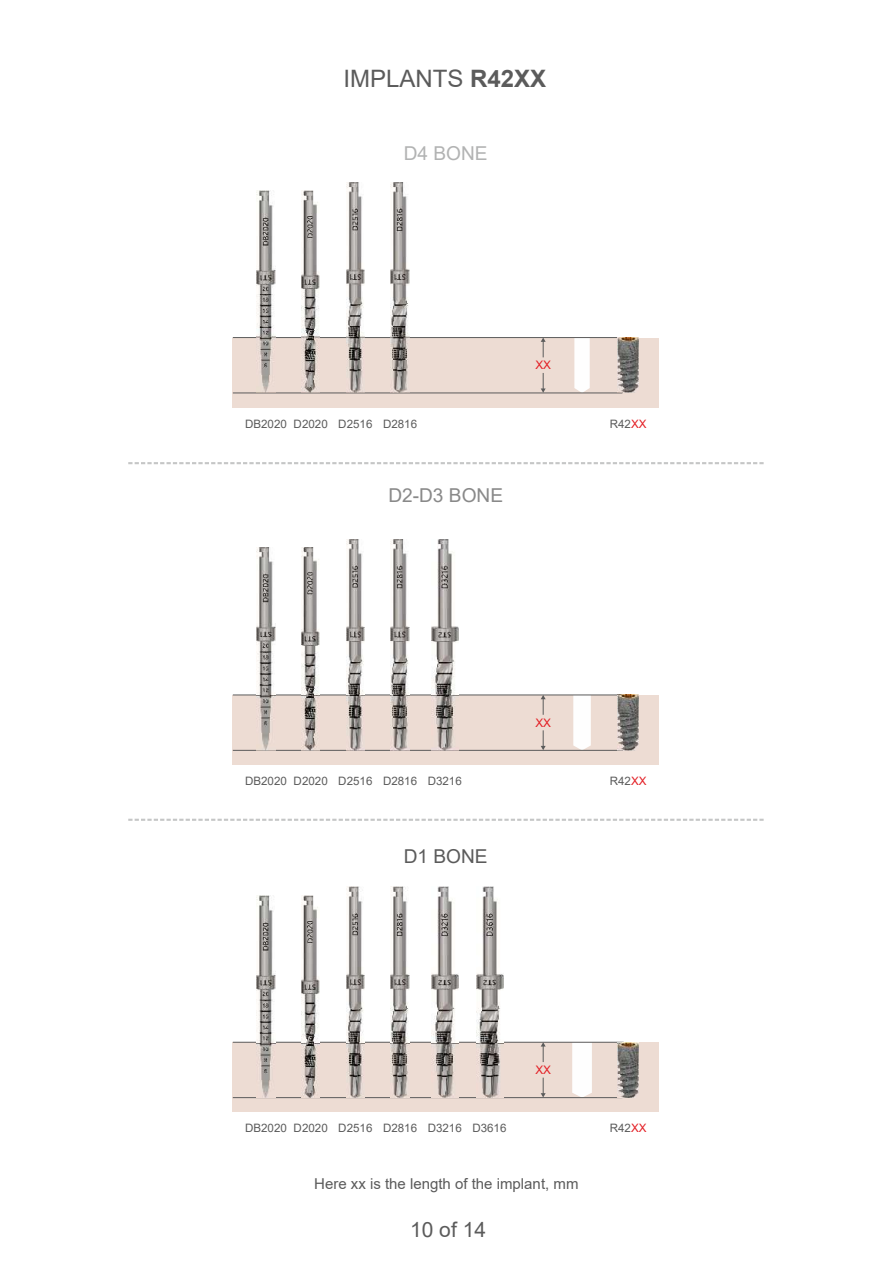
<style>
.page{position:relative;width:893px;height:1263px;background:#fff}
.page>*{position:absolute;margin:0;border:0;box-sizing:border-box;transform-origin:0 0}
.t1{font:24px "Arial";color:#5b5b5b}
.t2{font:21px "Arial";color:#5b5b5b}
.t3{font:19.2px "Arial";color:#898989}
.t4{font:19.2px "Arial";color:#b2b3b3}
.t5{font:19.2px "Arial";color:#5b5b5b}
.t6{font:15px "Arial";color:#5b5b5b}
.t7{font:11.7px "Arial";color:#e31e24}
.t8{font:11.55px "Arial";color:#5b5b5b}
.s1{font-weight:700}
.s2{color:#e31e24}
</style>
<div class="page">
<svg style="left:128px;top:462px;width:636px;height:2px"></svg>
<svg style="left:128px;top:819px;width:636px;height:2px"></svg>
<div style="left:233px;top:1042px;width:426px;height:70px;background:#eddcd3"></div>
<svg style="left:572px;top:1043px;width:20px;height:54px"></svg>
<hr style="left:233px;top:1042px;width:391px;height:1px;background:#5b5b5b">
<hr style="left:233px;top:1097px;width:389px;height:1px;background:#5b5b5b">
<img style="left:257px;top:895px;width:19px;height:202px">
<img style="left:346px;top:887px;width:19px;height:210px">
<img style="left:391px;top:887px;width:19px;height:210px">
<img style="left:476px;top:887px;width:27px;height:210px">
<img style="left:431px;top:887px;width:27px;height:210px">
<img style="left:617px;top:1042px;width:21px;height:55px">
<svg style="left:541px;top:1042px;width:5px;height:20px"></svg>
<svg style="left:541px;top:1078px;width:5px;height:19px"></svg>
<div style="left:233px;top:338px;width:426px;height:69px;background:#eddcd3"></div>
<svg style="left:574px;top:338px;width:16px;height:55px"></svg>
<hr style="left:233px;top:337px;width:391px;height:1px;background:#5b5b5b">
<hr style="left:233px;top:393px;width:389px;height:1px;background:#5b5b5b">
<img style="left:257px;top:190px;width:19px;height:203px">
<img style="left:346px;top:182px;width:19px;height:211px">
<img style="left:391px;top:182px;width:19px;height:211px">
<img style="left:617px;top:338px;width:21px;height:55px">
<svg style="left:541px;top:338px;width:5px;height:19px"></svg>
<svg style="left:541px;top:373px;width:5px;height:20px"></svg>
<div style="left:233px;top:695px;width:426px;height:70px;background:#eddcd3"></div>
<svg style="left:573px;top:696px;width:18px;height:54px"></svg>
<hr style="left:233px;top:695px;width:391px;height:1px;background:#5b5b5b">
<hr style="left:233px;top:750px;width:389px;height:1px;background:#5b5b5b">
<img style="left:257px;top:548px;width:19px;height:202px">
<img style="left:346px;top:540px;width:19px;height:210px">
<img style="left:391px;top:540px;width:19px;height:210px">
<img style="left:431px;top:540px;width:27px;height:210px">
<img style="left:617px;top:695px;width:21px;height:55px">
<svg style="left:541px;top:695px;width:5px;height:20px"></svg>
<svg style="left:541px;top:730px;width:5px;height:20px"></svg>
<img style="left:302px;top:190px;width:18px;height:203px">
<img style="left:302px;top:548px;width:18px;height:202px">
<img style="left:302px;top:895px;width:18px;height:202px">
<h1 class="t1" style="left:343px;top:69px;width:204px">IMPLANTS <span class="s1">R42XX</span></h1>
<h3 class="t4" style="left:404px;top:146px;width:85px">D4 BONE</h3>
<p class="t7" style="left:535px;top:361px;width:17px">XX</p>
<p class="t8" style="left:245px;top:419px;width:173px">DB2020 D2020 D2516 D2816</p>
<p class="t8" style="left:610px;top:419px;width:38px">R42<span class="s2">XX</span></p>
<h3 class="t3" style="left:388px;top:488px;width:116px">D2-D3 BONE</h3>
<p class="t7" style="left:535px;top:718px;width:17px">XX</p>
<p class="t8" style="left:245px;top:776px;width:218px">DB2020 D2020 D2516 D2816 D3216</p>
<p class="t8" style="left:610px;top:776px;width:38px">R42<span class="s2">XX</span></p>
<h3 class="t5" style="left:404px;top:849px;width:85px">D1 BONE</h3>
<p class="t7" style="left:535px;top:1065px;width:17px">XX</p>
<p class="t8" style="left:245px;top:1124px;width:263px">DB2020 D2020 D2516 D2816 D3216 D3616</p>
<p class="t8" style="left:610px;top:1124px;width:38px">R42<span class="s2">XX</span></p>
<p class="t6" style="left:314px;top:1178px;width:266px">Here xx is the length of the implant, mm</p>
<h2 class="t2" style="left:410px;top:1222px;width:77px">10 of 14</h2>
</div>
